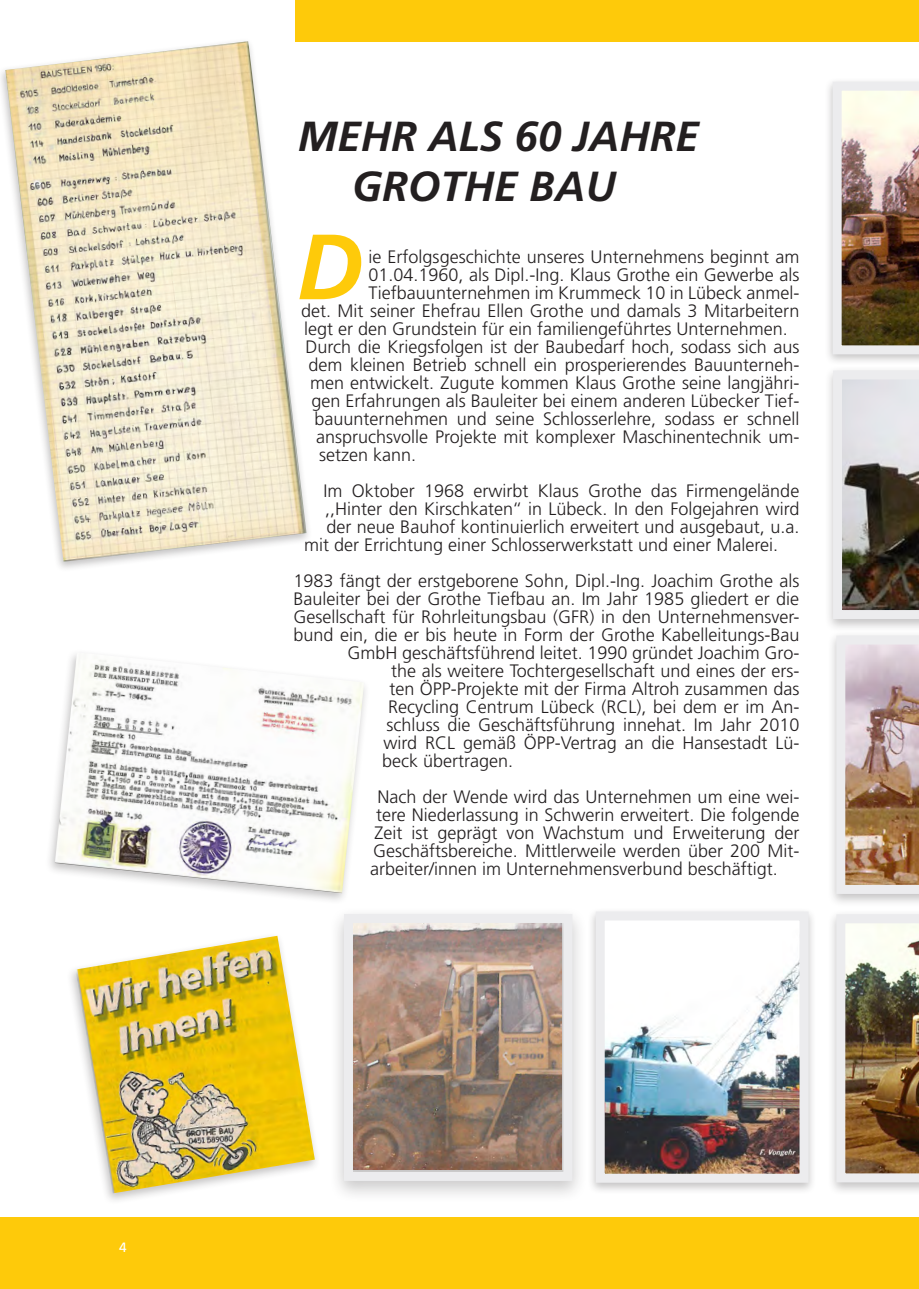
<style>
.page{position:relative;width:919px;height:1289px;background:#fff}
.page>*{position:absolute;margin:0;border:0;box-sizing:border-box;transform-origin:0 0}
.t1{font:italic 700 92.4px "Frutiger";color:#feca0a}
.t2{font:italic 700 42px/50.4px "Frutiger";color:#231f20}
.t3{font:300 18px "Frutiger";color:#231f20}
.t4{font:13.5px "Frutiger";color:#fff}
</style>
<div class="page">
<div style="left:0;top:1217px;width:918px;height:71px;background:#feca0a"></div>
<div style="left:0;top:0;width:918px;height:41px;background:#feca0a"></div>
<div style="left:0;top:0;width:294px;height:1199px;background:#fff"></div>
<img style="left:75px;top:935px;width:240px;height:258px">
<img style="left:55px;top:654px;width:309px;height:239px">
<div style="left:0;top:38px;width:312px;height:534px;background:#fff"></div>
<img style="left:5px;top:41px;width:301px;height:521px">
<div style="left:587px;top:907px;width:229px;height:287px;background:#231f20;opacity:.27"></div>
<img style="left:605px;top:921px;width:193px;height:251px">
<div style="left:595px;top:911px;width:213px;height:271px;border:9px solid #ececee"></div>
<div style="left:827px;top:630px;width:91px;height:277px;background:#231f20;opacity:.27"></div>
<img style="left:836px;top:635px;width:82px;height:258px">
<div style="left:827px;top:909px;width:91px;height:286px;background:#231f20;opacity:.27"></div>
<img style="left:836px;top:914px;width:82px;height:268px">
<div style="left:824px;top:365px;width:94px;height:267px;background:#231f20;opacity:.27"></div>
<svg style="left:833px;top:370px;width:85px;height:249px;background:#9a9793"></svg>
<div style="left:329px;top:905px;width:258px;height:298px;background:#231f20;opacity:.27"></div>
<img style="left:354px;top:924px;width:208px;height:245px">
<div style="left:344px;top:914px;width:228px;height:266px;border:9px solid #ececee"></div>
<div style="left:824px;top:77px;width:94px;height:289px;background:#231f20;opacity:.27"></div>
<img style="left:832px;top:82px;width:86px;height:272px">
<p class="t4" style="left:119px;top:1239px;width:9px">4</p>
<h2 class="t2" style="left:352px;top:111px;width:348px;text-indent:-54px">MEHR ALS 60 JAHRE<br>GROTHE BAU</h2>
<h1 class="t1" style="left:296px;top:213px;width:68px">D</h1>
<p class="t3" style="left:368px;top:247px;width:432px">ie Erfolgsgeschichte unseres Unternehmens beginnt am</p>
<p class="t3" style="left:368px;top:265px;width:432px">01.04.1960, als Dipl.-Ing. Klaus Grothe ein Gewerbe als</p>
<p class="t3" style="left:368px;top:283px;width:432px">Tiefbauunternehmen im Krummeck 10 in Lübeck anmel-</p>
<p class="t3" style="left:301px;top:301px;width:499px">det. Mit seiner Ehefrau Ellen Grothe und damals 3 Mitarbeitern</p>
<p class="t3" style="left:304px;top:319px;width:485px">legt er den Grundstein für ein familiengeführtes Unternehmen.</p>
<p class="t3" style="left:305px;top:337px;width:495px">Durch die Kriegsfolgen ist der Baubedarf hoch, sodass sich aus</p>
<p class="t3" style="left:308px;top:355px;width:492px">dem kleinen Betrieb schnell ein prosperierendes Bauunterneh-</p>
<p class="t3" style="left:310px;top:373px;width:491px">men entwickelt. Zugute kommen Klaus Grothe seine langjähri-</p>
<p class="t3" style="left:311px;top:391px;width:489px">gen Erfahrungen als Bauleiter bei einem anderen Lübecker Tief-</p>
<p class="t3" style="left:314px;top:409px;width:486px">bauunternehmen und seine Schlosserlehre, sodass er schnell</p>
<p class="t3" style="left:316px;top:427px;width:484px">anspruchsvolle Projekte mit komplexer Maschinentechnik um-</p>
<p class="t3" style="left:319px;top:445px;width:99px">setzen kann.</p>
<p class="t3" style="left:323px;top:481px;width:477px">Im Oktober 1968 erwirbt Klaus Grothe das Firmengelände</p>
<p class="t3" style="left:325px;top:499px;width:475px">,,Hinter den Kirschkaten‘‘ in Lübeck. In den Folgejahren wird</p>
<p class="t3" style="left:326px;top:517px;width:474px">der neue Bauhof kontinuierlich erweitert und ausgebaut, u.a.</p>
<p class="t3" style="left:304px;top:535px;width:475px">mit der Errichtung einer Schlosserwerkstatt und einer Malerei.</p>
<p class="t3" style="left:293px;top:571px;width:507px">1983 fängt der erstgeborene Sohn, Dipl.-Ing. Joachim Grothe als</p>
<p class="t3" style="left:293px;top:589px;width:507px">Bauleiter bei der Grothe Tiefbau an. Im Jahr 1985 gliedert er die</p>
<p class="t3" style="left:293px;top:607px;width:507px">Gesellschaft für Rohrleitungsbau (GFR) in den Unternehmensver-</p>
<p class="t3" style="left:293px;top:625px;width:507px">bund ein, die er bis heute in Form der Grothe Kabelleitungs-Bau</p>
<p class="t3" style="left:347px;top:643px;width:453px">GmbH geschäftsführend leitet. 1990 gründet Joachim Gro-</p>
<p class="t3" style="left:391px;top:661px;width:409px">the als weitere Tochtergesellschaft und eines der ers-</p>
<p class="t3" style="left:389px;top:679px;width:411px">ten ÖPP-Projekte mit der Firma Altroh zusammen das</p>
<p class="t3" style="left:388px;top:697px;width:413px">Recycling Centrum Lübeck (RCL), bei dem er im An-</p>
<p class="t3" style="left:386px;top:715px;width:414px">schluss die Geschäftsführung innehat. Im Jahr 2010</p>
<p class="t3" style="left:383px;top:733px;width:417px">wird RCL gemäß ÖPP-Vertrag an die Hansestadt Lü-</p>
<p class="t3" style="left:382px;top:751px;width:133px">beck übertragen.</p>
<p class="t3" style="left:377px;top:787px;width:423px">Nach der Wende wird das Unternehmen um eine wei-</p>
<p class="t3" style="left:376px;top:805px;width:425px">tere Niederlassung in Schwerin erweitert. Die folgende</p>
<p class="t3" style="left:374px;top:823px;width:426px">Zeit ist geprägt von Wachstum und Erweiterung der</p>
<p class="t3" style="left:373px;top:841px;width:427px">Geschäftsbereiche. Mittlerweile werden über 200 Mit-</p>
<p class="t3" style="left:370px;top:859px;width:409px">arbeiter/innen im Unternehmensverbund beschäftigt.</p>
</div>
